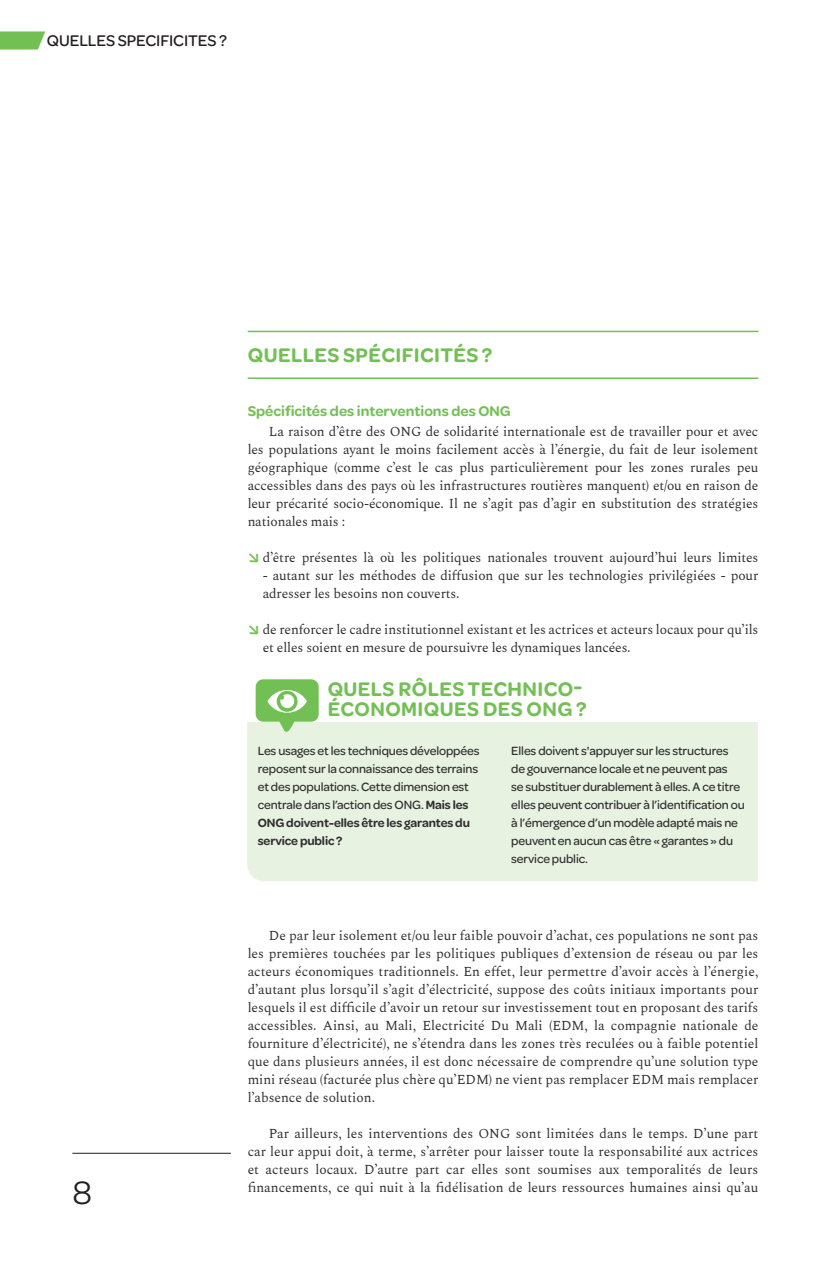
<style>
.page{position:relative;width:830px;height:1276px;background:#fff}
.page>*{position:absolute;margin:0;border:0;box-sizing:border-box;transform-origin:0 0}
.t1{font:34.5px "Omnes";color:#231f20}
.t2{font:600 21px/19.5px "Omnes";letter-spacing:.02em;color:#72c054}
.t3{font:500 16.5px "Omnes";letter-spacing:-.005em;color:#231f20}
.t4{font:600 15px "Omnes";color:#72c054}
.t5{font:13.5px/18px "Spectral";letter-spacing:-.01em;color:#312f30;text-align:justify}
.t6{font:500 12.75px/18px "Omnes";letter-spacing:-.01em;color:#312f30}
.s1{font-family:"Omnes";font-weight:500;font-size:19.5px;color:#78c25b}
.s2{font-weight:600}
</style>
<div class="page">
<svg style="left:0;top:31px;width:45px;height:19px"></svg>
<hr style="left:72px;top:1153px;width:159px;height:1px;background:#231f20">
<hr style="left:247px;top:331px;width:511px;height:1px;background:#72c054">
<hr style="left:247px;top:377px;width:511px;height:2px;background:#72c054">
<div style="left:247px;top:722px;width:510px;height:159px;background:#e7f2e1"></div>
<svg style="left:255px;top:679px;width:63px;height:53px"></svg>
<p class="t3" style="left:47px;top:30px;width:182px">QUELLES SPECIFICITES ?</p>
<h1 class="t1" style="left:72px;top:1168px;width:21px">8</h1>
<h2 class="t2" style="left:248px;top:344px;width:246px">QUELLES SPÉCIFICITÉS ?</h2>
<p class="t4" style="left:247px;top:401px;width:264px">Spécificités des interventions des ONG</p>
<p class="t5" style="left:247px;top:421px;width:512px;text-indent:21px">La raison d’être des ONG de solidarité internationale est de travailler pour et avec les populations ayant le moins facilement accès à l’énergie, du fait de leur isolement géographique (comme c’est le cas plus particulièrement pour les zones rurales peu accessibles dans des pays où les infrastructures routières manquent) et/ou en raison de leur précarité socio-économique. Il ne s’agit pas d’agir en substitution des stratégies nationales mais :</p>
<p class="t5" style="left:247px;top:547px;width:512px"><span class="s1">•</span> d’être présentes là où les politiques nationales trouvent aujourd’hui leurs limites</p>
<p class="t5" style="left:262px;top:565px;width:497px">- autant sur les méthodes de diffusion que sur les technologies privilégiées - pour adresser les besoins non couverts.</p>
<p class="t5" style="left:262px;top:619px;width:497px;text-indent:-15px"><span class="s1">•</span> de renforcer le cadre institutionnel existant et les actrices et acteurs locaux pour qu’ils et elles soient en mesure de poursuivre les dynamiques lancées.</p>
<h2 class="t2" style="left:327px;top:678px;width:260px">QUELS RÔLES TECHNICO-<br>ÉCONOMIQUES DES ONG ?</h2>
<p class="t6" style="left:258px;top:741px;width:223px">Les usages et les techniques développées reposent sur la connaissance des terrains et des populations. Cette dimension est centrale dans l’action des ONG. <span class="s2">Mais les ONG doivent-elles être les garantes du service public ?</span></p>
<p class="t6" style="left:511px;top:741px;width:235px">Elles doivent s'appuyer sur les structures de gouvernance locale et ne peuvent pas<br>se substituer durablement à elles. A ce titre elles peuvent contribuer à l’identification ou à l’émergence d’un modèle adapté mais ne peuvent en aucun cas être « garantes » du service public.</p>
<p class="t5" style="left:247px;top:925px;width:512px;text-indent:21px">De par leur isolement et/ou leur faible pouvoir d’achat, ces populations ne sont pas les premières touchées par les politiques publiques d’extension de réseau ou par les acteurs économiques traditionnels. En effet, leur permettre d’avoir accès à l’énergie, d’autant plus lorsqu’il s’agit d’électricité, suppose des coûts initiaux importants pour lesquels il est difficile d’avoir un retour sur investissement tout en proposant des tarifs accessibles. Ainsi, au Mali, Electricité Du Mali (EDM, la compagnie nationale de fourniture d’électricité), ne s’étendra dans les zones très reculées ou à faible potentiel que dans plusieurs années, il est donc nécessaire de comprendre qu’une solution type mini réseau (facturée plus chère qu’EDM) ne vient pas remplacer EDM mais remplacer l’absence de solution.</p>
<p class="t5" style="left:247px;top:1123px;width:512px;text-indent:21px">Par ailleurs, les interventions des ONG sont limitées dans le temps. D’une part car leur appui doit, à terme, s’arrêter pour laisser toute la responsabilité aux actrices et acteurs locaux. D’autre part car elles sont soumises aux temporalités de leurs financements, ce qui nuit à la fidélisation de leurs ressources humaines ainsi qu’au</p>
</div>
